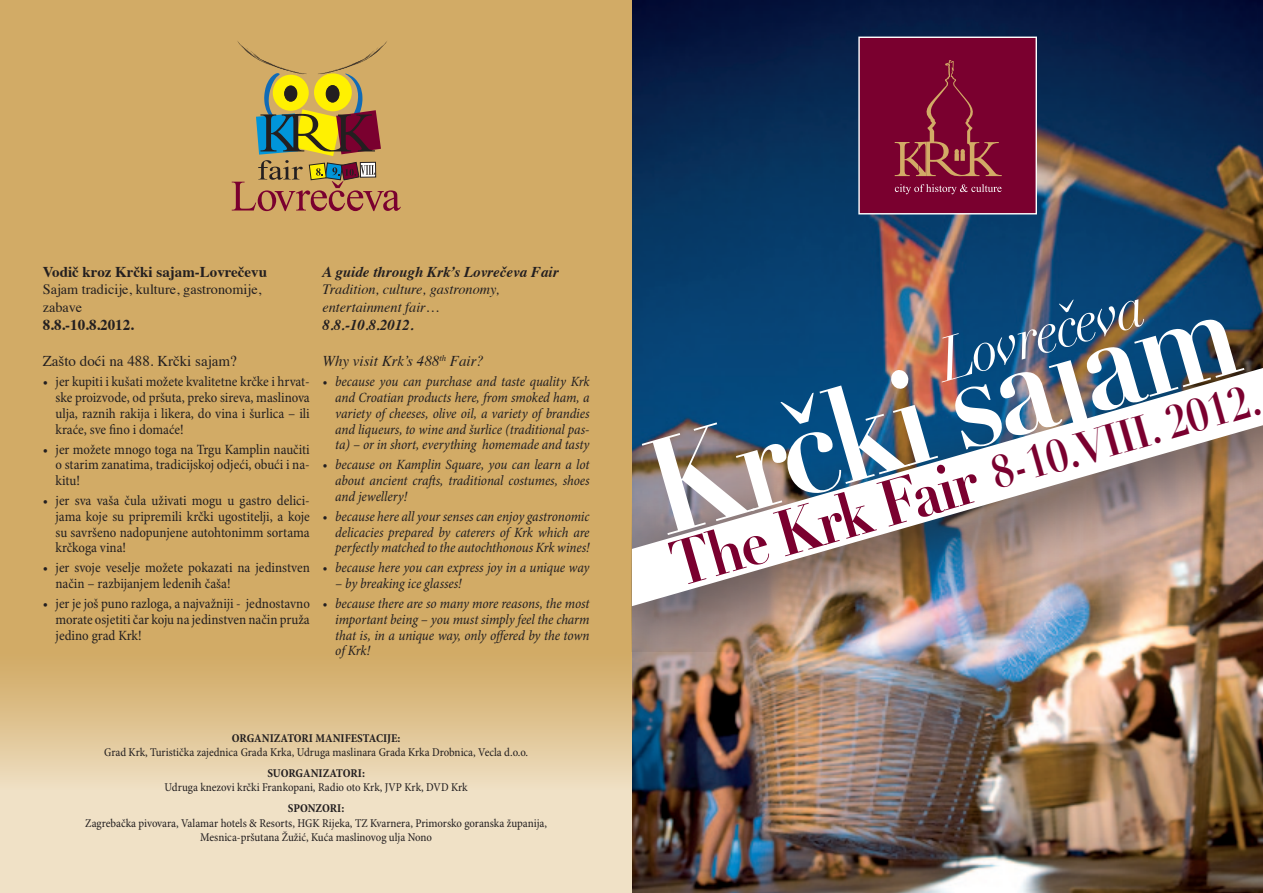
<style>
.page{position:relative;width:1263px;height:893px;background:#fff}
.page>*{position:absolute;margin:0;border:0;box-sizing:border-box;transform-origin:0 0}
.t1{font:italic 60.15px "Didot";color:#fff;scale:.9 1}
.t2{font:700 44.4px "Didot";color:#7a002f;scale:.9 1}
.t3{font:italic 700 15px "Times";color:#231f20}
.t4{font:700 15px "Times";color:#231f20}
.t5{font:15px "Times";color:#231f20}
.t6{font:italic 15px "Times";color:#231f20}
.t7{font:italic condensed 14.25px/15.8px "Minion Pro";letter-spacing:-.005em;color:#231f20;text-align:justify}
.t8{font:condensed 14.25px/15.8px "Minion Pro";color:#231f20;text-align:justify}
.t9{font:italic 14.25px/18px "Times";color:#231f20}
.t10{font:14.25px/18px "Times";color:#231f20}
.t11{font:condensed 12px/14.4px "Minion Pro";letter-spacing:-.005em;color:#231f20;text-align:center}
.t12{font:700 condensed 12px "Minion Pro";color:#231f20}
.s1{font-size:63.45px}
</style>
<div class="page">
<img style="left:632px;top:0;width:631px;height:893px">
<div style="left:0;top:0;width:632px;height:893px;background:#d2ab66"></div>
<svg style="left:0;top:651px;width:632px;height:242px;background:#e6cfa7"></svg>
<div style="left:632px;top:276px;width:631px;height:375px;background:#231f20;opacity:.75"></div>
<img style="left:632px;top:368px;width:631px;height:238px">
<img style="left:642px;top:370px;width:296px;height:165px">
<img style="left:955px;top:319px;width:289px;height:139px">
<div style="left:858px;top:37px;width:179px;height:177px;background:#7a002f;border:1px solid #fff"></div>
<svg style="left:895px;top:60px;width:107px;height:117px"></svg>
<svg style="left:895px;top:184px;width:106px;height:10px"></svg>
<svg style="left:232px;top:41px;width:169px;height:170px"></svg>
<p class="t4" style="left:43px;top:258px;width:226px">Vodič kroz Krčki sajam-Lovrečevu</p>
<p class="t10" style="left:43px;top:279px;width:220px">Sajam tradicije, kulture, gastronomije, zabave</p>
<p class="t4" style="left:43px;top:311px;width:93px">8.8.-10.8.2012.</p>
<p class="t5" style="left:43px;top:347px;width:196px">Zašto doći na 488. Krčki sajam?</p>
<p class="t8" style="left:56px;top:374px;width:256px;text-indent:-13px">• jer kupiti i kušati možete kvalitetne krčke i hrvat&shy;ske proizvode, od pršuta, preko sireva, maslinova ulja, raznih rakija i likera, do vina i šurlica – ili kraće, sve fino i domaće!</p>
<p class="t8" style="left:56px;top:442px;width:256px;text-indent:-13px">• jer možete mnogo toga na Trgu Kamplin naučiti o starim zanatima, tradicijskoj odjeći, obući i na&shy;kitu!</p>
<p class="t8" style="left:56px;top:493px;width:256px;text-indent:-13px">• jer sva vaša čula uživati mogu u gastro delici&shy;jama koje su pripremili krčki ugostitelji, a koje su savršeno nadopunjene autohtonimm sortama krčkoga vina!</p>
<p class="t8" style="left:56px;top:560px;width:256px;text-indent:-13px">• jer svoje veselje možete pokazati na jedinstven način – razbijanjem ledenih čaša!</p>
<p class="t8" style="left:56px;top:596px;width:256px;text-indent:-13px">• jer je još puno razloga, a najvažniji - jednostavno morate osjetiti čar koju na jedinstven način pruža jedino grad Krk!</p>
<p class="t3" style="left:322px;top:258px;width:238px">A guide through Krk’s Lovrečeva Fair</p>
<p class="t9" style="left:322px;top:280px;width:178px">Tradition, culture, gastronomy, entertainment fair…</p>
<p class="t3" style="left:322px;top:311px;width:93px">8.8.-10.8.2012.</p>
<p class="t6" style="left:322px;top:348px;width:163px">Why visit Krk’s 488<sup>th</sup> Fair?</p>
<p class="t7" style="left:335px;top:374px;width:256px;text-indent:-13px">• because you can purchase and taste quality Krk and Croatian products here, from smoked ham, a variety of cheeses, olive oil, a variety of brandies and liqueurs, to wine and šurlice (traditional pas&shy;ta) – or in short, everything homemade and tasty</p>
<p class="t7" style="left:335px;top:457px;width:256px;text-indent:-13px">• because on Kamplin Square, you can learn a lot about ancient crafts, traditional costumes, shoes and jewellery!</p>
<p class="t7" style="left:335px;top:509px;width:256px;text-indent:-13px">• because here all your senses can enjoy gastronomic delicacies prepared by caterers of Krk which are perfectly matched to the autochthonous Krk wines!</p>
<p class="t7" style="left:322px;top:560px;width:269px">• because here you can express joy in a unique way</p>
<p class="t7" style="left:335px;top:576px;width:128px">– by breaking ice glasses!</p>
<p class="t7" style="left:335px;top:596px;width:256px;text-indent:-13px">• because there are so many more reasons, the most important being – you must simply feel the charm that is, in a unique way, only offered by the town of Krk!</p>
<p class="t12" style="left:232px;top:730px;width:170px">ORGANIZATORI MANIFESTACIJE:</p>
<p class="t11" style="left:104px;top:746px;width:426px">Grad Krk, Turistička zajednica Grada Krka, Udruga maslinara Grada Krka Drobnica, Vecla d.o.o.</p>
<p class="t12" style="left:267px;top:765px;width:99px">SUORGANIZATORI:</p>
<p class="t11" style="left:165px;top:781px;width:305px">Udruga knezovi krčki Frankopani, Radio oto Krk, JVP Krk, DVD Krk</p>
<p class="t12" style="left:288px;top:800px;width:58px">SPONZORI:</p>
<p class="t11" style="left:85px;top:816px;width:463px">Zagrebačka pivovara, Valamar hotels &amp; Resorts, HGK Rijeka, TZ Kvarnera, Primorsko goranska županija,<br>Mesnica-pršutana Žužić, Kuća maslinovog ulja Nono</p>
<h1 class="t1" style="left:930px;top:326px;width:236px;rotate:-16deg">Lovrečeva</h1>
<h2 class="t2" style="left:664px;top:540px;width:680px;rotate:-16deg"><span class="s1">The Krk Fair</span> 8-10.VIII. 2012.</h2>
</div>
